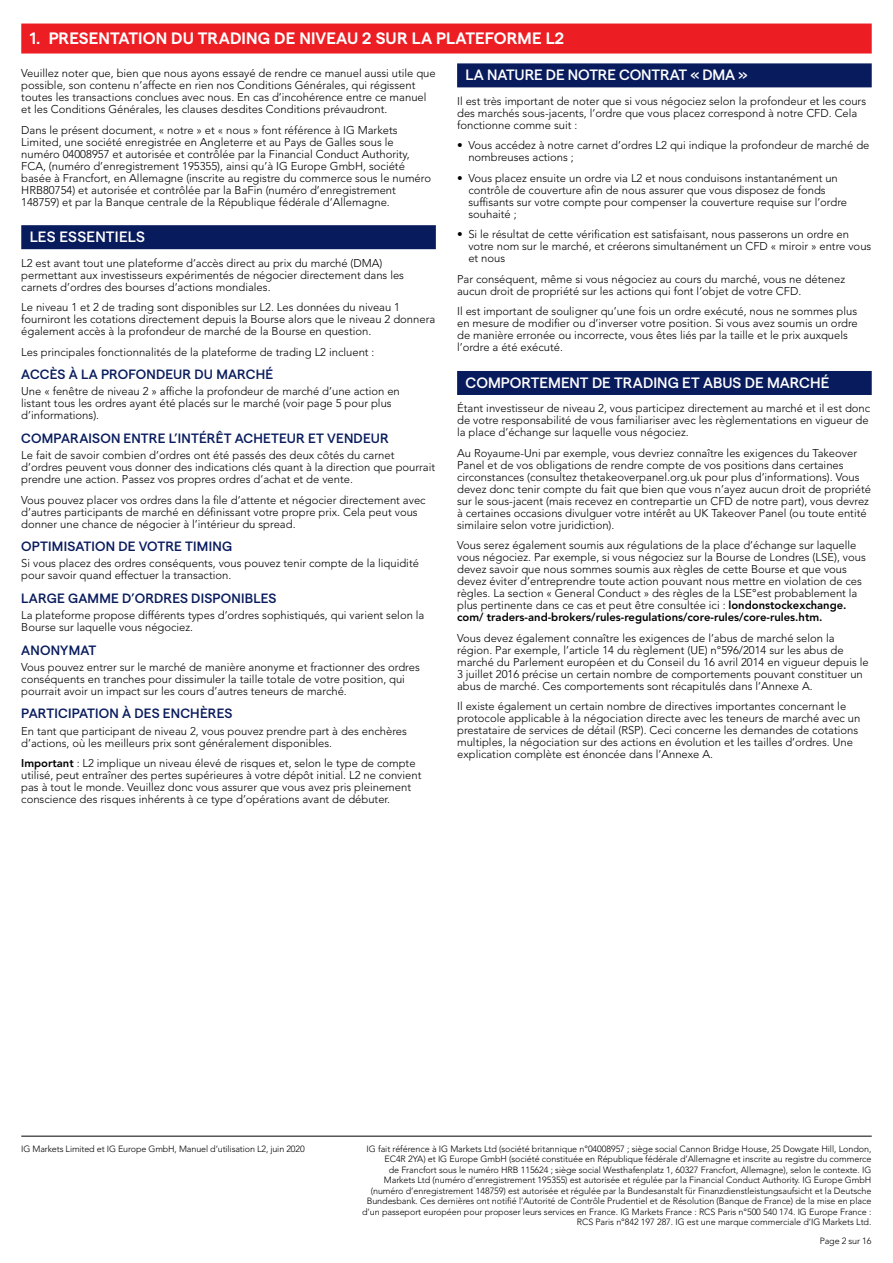
<style>
.page{position:relative;width:893px;height:1263px;background:#fff}
.page>*{position:absolute;margin:0;border:0;box-sizing:border-box;transform-origin:0 0}
.t1{font:600 16.5px "Matter SQ";letter-spacing:.01em;color:#fff}
.t2{font:500 15px "Matter SQ";color:#fff}
.t3{font:500 13.5px "Matter SQ";letter-spacing:.015em;color:#081b5d}
.t4{font:300 11.25px/12px "Avenir LT Std";color:#000}
.t5{font:300 9px/10.5px "Avenir LT Std";letter-spacing:-.005em;color:#000;text-align:right}
.s1{font-weight:800}
</style>
<div class="page">
<hr style="left:21px;top:1136px;width:851px;height:1px;background:#000">
<div style="left:21px;top:24px;width:851px;height:30px;background:#ed1d24"></div>
<div style="left:21px;top:225px;width:415px;height:24px;background:#081b5d"></div>
<div style="left:457px;top:63px;width:415px;height:24px;background:#081b5d"></div>
<div style="left:457px;top:371px;width:415px;height:24px;background:#081b5d"></div>
<h1 class="t1" style="left:30px;top:26px;width:536px">1. PRESENTATION DU TRADING DE NIVEAU 2 SUR LA PLATEFORME L2</h1>
<p class="t4" style="left:21px;top:67px;width:416px">Veuillez noter que, bien que nous ayons essayé de rendre ce manuel aussi utile que possible, son contenu n’affecte en rien nos Conditions Générales, qui régissent toutes les transactions conclues avec nous. En cas d’incohérence entre ce manuel et les Conditions Générales, les clauses desdites Conditions prévaudront.</p>
<p class="t4" style="left:21px;top:124px;width:411px">Dans le présent document, « notre » et « nous » font référence à IG Markets Limited, une société enregistrée en Angleterre et au Pays de Galles sous le numéro 04008957 et autorisée et contrôlée par la Financial Conduct Authority, FCA, (numéro d’enregistrement 195355), ainsi qu’à IG Europe GmbH, société basée à Francfort, en Allemagne (inscrite au registre du commerce sous le numéro HRB80754) et autorisée et contrôlée par la BaFin (numéro d’enregistrement 148759) et par la Banque centrale de la République fédérale d’Allemagne.</p>
<h2 class="t2" style="left:30px;top:225px;width:117px">LES ESSENTIELS</h2>
<p class="t4" style="left:21px;top:257px;width:384px">L2 est avant tout une plateforme d’accès direct au prix du marché (DMA) permettant aux investisseurs expérimentés de négocier directement dans les carnets d’ordres des bourses d’actions mondiales.</p>
<p class="t4" style="left:21px;top:301px;width:415px">Le niveau 1 et 2 de trading sont disponibles sur L2. Les données du niveau 1 fourniront les cotations directement depuis la Bourse alors que le niveau 2 donnera également accès à la profondeur de marché de la Bourse en question.</p>
<p class="t4" style="left:21px;top:346px;width:355px">Les principales fonctionnalités de la plateforme de trading L2 incluent :</p>
<p class="t3" style="left:21px;top:364px;width:253px">ACCÈS À LA PROFONDEUR DU MARCHÉ</p>
<p class="t4" style="left:21px;top:385px;width:380px">Une « fenêtre de niveau 2 » affiche la profondeur de marché d’une action en listant tous les ordres ayant été placés sur le marché (voir page 5 pour plus d’informations).</p>
<p class="t3" style="left:21px;top:428px;width:369px">COMPARAISON ENTRE L’INTÉRÊT ACHETEUR ET VENDEUR</p>
<p class="t4" style="left:21px;top:449px;width:415px">Le fait de savoir combien d’ordres ont été passés des deux côtés du carnet d’ordres peuvent vous donner des indications clés quant à la direction que pourrait prendre une action. Passez vos propres ordres d’achat et de vente.</p>
<p class="t4" style="left:21px;top:494px;width:406px">Vous pouvez placer vos ordres dans la file d’attente et négocier directement avec d’autres participants de marché en définissant votre propre prix. Cela peut vous donner une chance de négocier à l’intérieur du spread.</p>
<p class="t3" style="left:21px;top:536px;width:212px">OPTIMISATION DE VOTRE TIMING</p>
<p class="t4" style="left:21px;top:557px;width:399px">Si vous placez des ordres conséquents, vous pouvez tenir compte de la liquidité pour savoir quand effectuer la transaction.</p>
<p class="t3" style="left:21px;top:588px;width:257px">LARGE GAMME D’ORDRES DISPONIBLES</p>
<p class="t4" style="left:21px;top:609px;width:405px">La plateforme propose différents types d’ordres sophistiqués, qui varient selon la<br>Bourse sur laquelle vous négociez.</p>
<p class="t3" style="left:21px;top:640px;width:77px">ANONYMAT</p>
<p class="t4" style="left:21px;top:661px;width:400px">Vous pouvez entrer sur le marché de manière anonyme et fractionner des ordres conséquents en tranches pour dissimuler la taille totale de votre position, qui pourrait avoir un impact sur les cours d’autres teneurs de marché.</p>
<p class="t3" style="left:21px;top:704px;width:213px">PARTICIPATION À DES ENCHÈRES</p>
<p class="t4" style="left:21px;top:725px;width:387px">En tant que participant de niveau 2, vous pouvez prendre part à des enchères d’actions, où les meilleurs prix sont généralement disponibles.</p>
<p class="t4" style="left:21px;top:757px;width:402px"><span class="s1">Important</span> : L2 implique un niveau élevé de risques et, selon le type de compte utilisé, peut entraîner des pertes supérieures à votre dépôt initial. L2 ne convient pas à tout le monde. Veuillez donc vous assurer que vous avez pris pleinement conscience des risques inhérents à ce type d’opérations avant de débuter.</p>
<h2 class="t2" style="left:466px;top:64px;width:283px">LA NATURE DE NOTRE CONTRAT « DMA »</h2>
<p class="t4" style="left:457px;top:95px;width:411px">Il est très important de noter que si vous négociez selon la profondeur et les cours des marchés sous-jacents, l’ordre que vous placez correspond à notre CFD. Cela fonctionne comme suit :</p>
<p class="t4" style="left:468px;top:139px;width:403px;text-indent:-11px">• Vous accédez à notre carnet d’ordres L2 qui indique la profondeur de marché de nombreuses actions ;</p>
<p class="t4" style="left:468px;top:172px;width:380px;text-indent:-11px">• Vous placez ensuite un ordre via L2 et nous conduisons instantanément un contrôle de couverture afin de nous assurer que vous disposez de fonds suffisants sur votre compte pour compenser la couverture requise sur l’ordre souhaité ;</p>
<p class="t4" style="left:468px;top:228px;width:404px;text-indent:-11px">• Si le résultat de cette vérification est satisfaisant, nous passerons un ordre en votre nom sur le marché, et créerons simultanément un CFD « miroir » entre vous et nous</p>
<p class="t4" style="left:457px;top:273px;width:389px">Par conséquent, même si vous négociez au cours du marché, vous ne détenez aucun droit de propriété sur les actions qui font l’objet de votre CFD.</p>
<p class="t4" style="left:457px;top:305px;width:402px">Il est important de souligner qu’une fois un ordre exécuté, nous ne sommes plus en mesure de modifier ou d’inverser votre position. Si vous avez soumis un ordre de manière erronée ou incorrecte, vous êtes liés par la taille et le prix auxquels l’ordre a été exécuté.</p>
<h2 class="t2" style="left:466px;top:371px;width:365px">COMPORTEMENT DE TRADING ET ABUS DE MARCHÉ</h2>
<p class="t4" style="left:457px;top:402px;width:415px">Étant investisseur de niveau 2, vous participez directement au marché et il est donc de votre responsabilité de vous familiariser avec les règlementations en vigueur de la place d’échange sur laquelle vous négociez.</p>
<p class="t4" style="left:457px;top:447px;width:415px">Au Royaume-Uni par exemple, vous devriez connaître les exigences du Takeover Panel et de vos obligations de rendre compte de vos positions dans certaines circonstances (consultez thetakeoverpanel.org.uk pour plus d’informations). Vous devez donc tenir compte du fait que bien que vous n’ayez aucun droit de propriété sur le sous-jacent (mais recevez en contrepartie un CFD de notre part), vous devrez à certaines occasions divulguer votre intérêt au UK Takeover Panel (ou toute entité similaire selon votre juridiction).</p>
<p class="t4" style="left:457px;top:539px;width:410px">Vous serez également soumis aux régulations de la place d’échange sur laquelle vous négociez. Par exemple, si vous négociez sur la Bourse de Londres (LSE), vous devez savoir que nous sommes soumis aux règles de cette Bourse et que vous devez éviter d’entreprendre toute action pouvant nous mettre en violation de ces règles. La section « General Conduct » des règles de la LSE°est probablement la plus pertinente dans ce cas et peut être consultée ici : <span class="s1">londonstockexchange. com/ traders-and-brokers/rules-regulations/core-rules/core-rules.htm.</span></p>
<p class="t4" style="left:457px;top:632px;width:413px">Vous devez également connaître les exigences de l’abus de marché selon la région. Par exemple, l’article 14 du règlement (UE) n°596/2014 sur les abus de marché du Parlement européen et du Conseil du 16 avril 2014 en vigueur depuis le 3 juillet 2016 précise un certain nombre de comportements pouvant constituer un abus de marché. Ces comportements sont récapitulés dans l’Annexe A.</p>
<p class="t4" style="left:457px;top:701px;width:405px">Il existe également un certain nombre de directives importantes concernant le protocole applicable à la négociation directe avec les teneurs de marché avec un prestataire de services de détail (RSP). Ceci concerne les demandes de cotations multiples, la négociation sur des actions en évolution et les tailles d’ordres. Une explication complète est énoncée dans l’Annexe A.</p>
<p class="t5" style="left:21px;top:1143px;width:285px">IG Markets Limited et IG Europe GmbH, Manuel d’utilisation L2, juin 2020</p>
<p class="t5" style="left:362px;top:1143px;width:511px">IG fait référence à IG Markets Ltd (société britannique n°04008957 ; siège social Cannon Bridge House, 25 Dowgate Hill, London, EC4R 2YA) et IG Europe GmbH (société constituée en République fédérale d’Allemagne et inscrite au registre du commerce<br>de Francfort sous le numéro HRB 115624 ; siège social Westhafenplatz 1, 60327 Francfort, Allemagne), selon le contexte. IG Markets Ltd (numéro d’enregistrement 195355) est autorisée et régulée par la Financial Conduct Authority. IG Europe GmbH (numéro d’enregistrement 148759) est autorisée et régulée par la Bundesanstalt für Finanzdienstleistungsaufsicht et la Deutsche Bundesbank. Ces dernières ont notifié l’Autorité de Contrôle Prudentiel et de Résolution (Banque de France) de la mise en place d’un passeport européen pour proposer leurs services en France. IG Markets France : RCS Paris n°500 540 174. IG Europe France :<br>RCS Paris n°842 197 287. IG est une marque commerciale d’IG Markets Ltd.</p>
<p class="t5" style="left:820px;top:1235px;width:53px">Page 2 sur 16</p>
</div>
